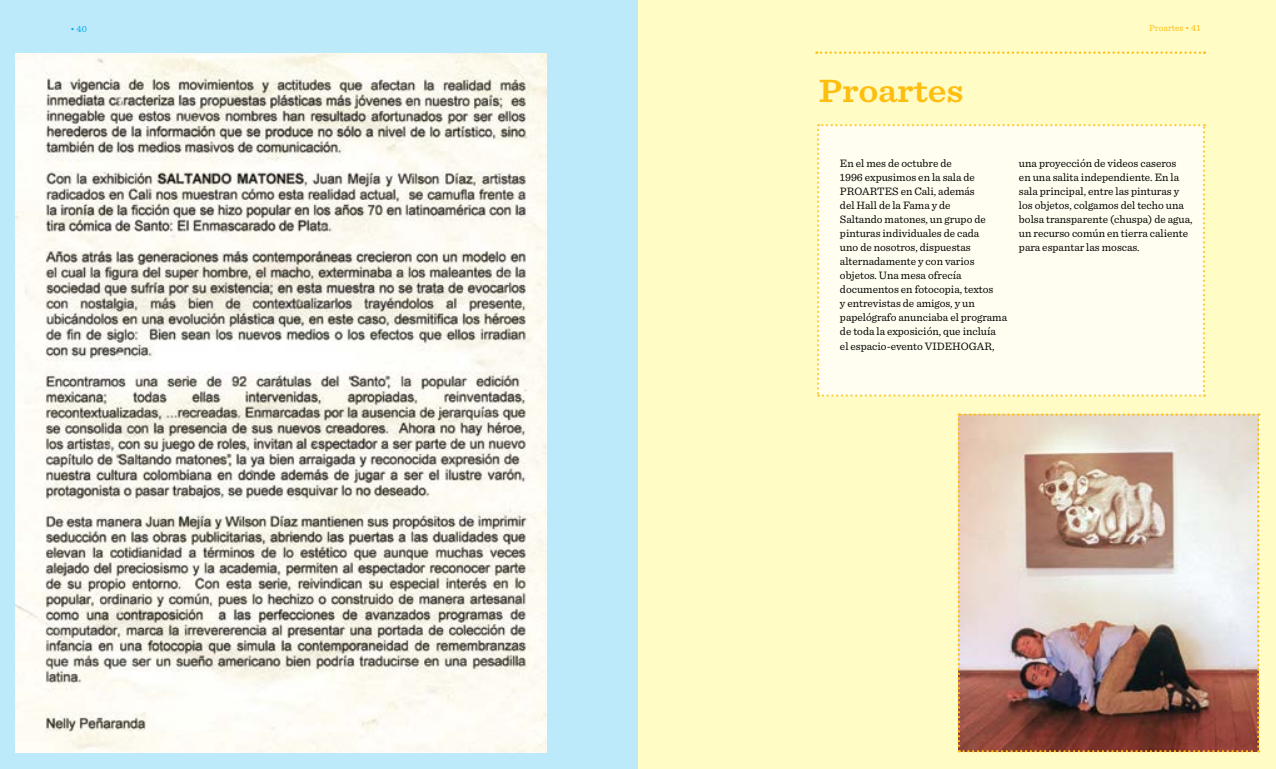
<style>
.page{position:relative;width:1276px;height:769px;background:#fff}
.page>*{position:absolute;margin:0;border:0;box-sizing:border-box;transform-origin:0 0}
.t1{font:600 33.75px "Sentinel";color:#febe10;scale:1.09 1}
.t2{font:11.25px/14px "Sentinel";color:#000}
.t3{font:9.38px "Sentinel";color:#febe10}
.t4{font:9.38px "Sentinel";color:#00aeef}
</style>
<div class="page">
<div style="left:638px;top:0;width:638px;height:769px;background:#fffcc5"></div>
<svg style="left:816px;top:51px;width:389px;height:3px"></svg>
<div style="left:817px;top:124px;width:388px;height:273px;background:#fffef0"></div>
<div style="left:0;top:0;width:638px;height:769px;background:#bdeafa"></div>
<img style="left:16px;top:53px;width:530px;height:699px">
<img style="left:957px;top:413px;width:302px;height:339px">
<p class="t4" style="left:71px;top:22px;width:18px">• 40</p>
<p class="t3" style="left:1149px;top:21px;width:53px">Proartes • 41</p>
<h1 class="t1" style="left:819px;top:65px;width:134px">Proartes</h1>
<p class="t2" style="left:840px;top:155px;width:169px">En el mes de octubre de<br>1996 expusimos en la sala de<br>PROARTES en Cali, además<br>del Hall de la Fama y de<br>Saltando matones, un grupo de pinturas individuales de cada<br>uno de nosotros, dispuestas alternadamente y con varios objetos. Una mesa ofrecía documentos en fotocopia, textos<br>y entrevistas de amigos, y un papelógrafo anunciaba el programa de toda la exposición, que incluía el espacio-evento VIDEHOGAR,</p>
<p class="t2" style="left:1019px;top:155px;width:175px">una proyección de videos caseros<br>en una salita independiente. En la sala principal, entre las pinturas y los objetos, colgamos del techo una bolsa transparente (chuspa) de agua, un recurso común en tierra caliente para espantar las moscas.</p>
</div>
